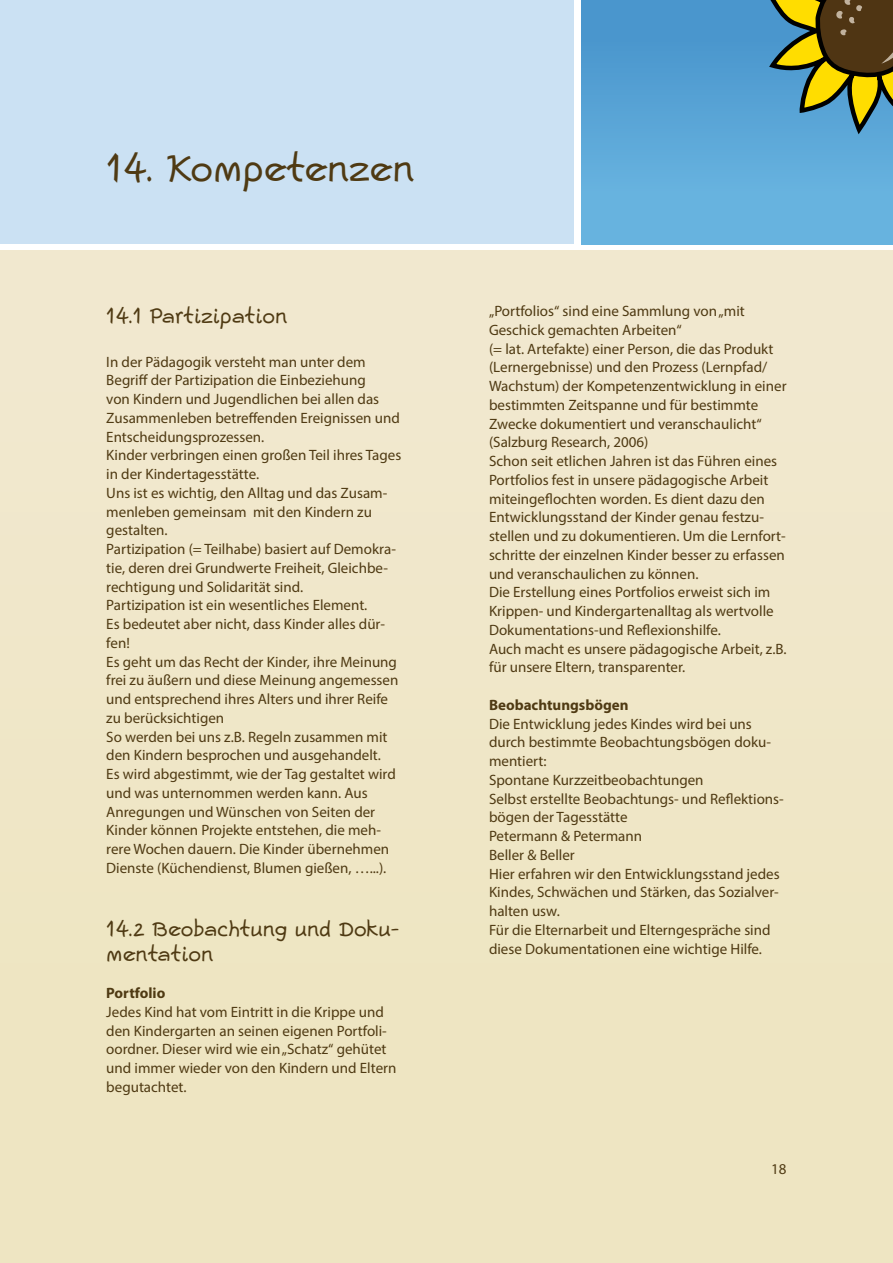
<style>
.page{position:relative;width:893px;height:1263px;background:#fff}
.page>*{position:absolute;margin:0;border:0;box-sizing:border-box;transform-origin:0 0}
.t1{font:37.5px "Escript Com";color:#4f3a13}
.t2{font:21px/25.2px "Escript Com";color:#4f3a13}
.t3{font:15px/18.8px "Myriad Pro";color:#4f3a13}
.t4{font:700 15px "Myriad Pro";color:#4f3a13}
</style>
<div class="page">
<div style="left:0;top:251px;width:893px;height:1012px;background:#efe6c7"></div>
<div style="left:0;top:0;width:574px;height:244px;background:#cbe1f3"></div>
<div style="left:582px;top:0;width:311px;height:244px;background:linear-gradient(to bottom,#4692cb,#6cb8e2)"></div>
<svg style="left:766px;top:0;width:127px;height:147px;background:#6b7d5e"></svg>
<h1 class="t1" style="left:106px;top:145px;width:309px">14. Kompetenzen</h1>
<h2 class="t2" style="left:106px;top:303px;width:182px">14.1 Partizipation</h2>
<p class="t3" style="left:106px;top:352px;width:297px">In der Pädagogik versteht man unter dem Begriff der Partizipation die Einbeziehung<br>von Kindern und Jugendlichen bei allen das Zusammenleben betreffenden Ereignissen und Entscheidungsprozessen.<br>Kinder verbringen einen großen Teil ihres Tages in der Kindertagesstätte.<br>Uns ist es wichtig, den Alltag und das Zusam&shy;menleben gemeinsam mit den Kindern zu gestalten.<br>Partizipation (= Teilhabe) basiert auf Demokra&shy;tie, deren drei Grundwerte Freiheit, Gleichbe&shy;rechtigung und Solidarität sind.<br>Partizipation ist ein wesentliches Element.<br>Es bedeutet aber nicht, dass Kinder alles dür&shy;fen!<br>Es geht um das Recht der Kinder, ihre Meinung frei zu äußern und diese Meinung angemessen und entsprechend ihres Alters und ihrer Reife zu berücksichtigen<br>So werden bei uns z.B. Regeln zusammen mit den Kindern besprochen und ausgehandelt.<br>Es wird abgestimmt, wie der Tag gestaltet wird und was unternommen werden kann. Aus Anregungen und Wünschen von Seiten der Kinder können Projekte entstehen, die meh&shy;rere Wochen dauern. Die Kinder übernehmen Dienste (Küchendienst, Blumen gießen, …...).</p>
<h2 class="t2" style="left:106px;top:916px;width:294px">14.2 Beobachtung und Doku&shy;mentation</h2>
<p class="t4" style="left:106px;top:983px;width:61px">Portfolio</p>
<p class="t3" style="left:106px;top:1002px;width:292px">Jedes Kind hat vom Eintritt in die Krippe und den Kindergarten an seinen eigenen Portfoli&shy;oordner. Dieser wird wie ein „Schatz“ gehütet und immer wieder von den Kindern und Eltern begutachtet.</p>
<p class="t3" style="left:489px;top:301px;width:299px">„Portfolios“ sind eine Sammlung von „mit Geschick gemachten Arbeiten“<br>(= lat. Artefakte) einer Person, die das Produkt (Lernergebnisse) und den Prozess (Lernpfad/ Wachstum) der Kompetenzentwicklung in einer bestimmten Zeitspanne und für bestimmte Zwecke dokumentiert und veranschaulicht“ (Salzburg Research, 2006)<br>Schon seit etlichen Jahren ist das Führen eines Portfolios fest in unsere pädagogische Arbeit miteingeflochten worden. Es dient dazu den Entwicklungsstand der Kinder genau festzu&shy;stellen und zu dokumentieren. Um die Lernfort&shy;schritte der einzelnen Kinder besser zu erfassen und veranschaulichen zu können.<br>Die Erstellung eines Portfolios erweist sich im Krippen- und Kindergartenalltag als wertvolle Dokumentations-und Reflexionshilfe.<br>Auch macht es unsere pädagogische Arbeit, z.B. für unsere Eltern, transparenter.</p>
<p class="t4" style="left:489px;top:695px;width:141px">Beobachtungsbögen</p>
<p class="t3" style="left:489px;top:714px;width:296px">Die Entwicklung jedes Kindes wird bei uns durch bestimmte Beobachtungsbögen doku&shy;mentiert:<br>Spontane Kurzzeitbeobachtungen<br>Selbst erstellte Beobachtungs- und Reflektions&shy;bögen der Tagesstätte<br>Petermann &amp; Petermann<br>Beller &amp; Beller<br>Hier erfahren wir den Entwicklungsstand jedes Kindes, Schwächen und Stärken, das Sozialver&shy;halten usw.<br>Für die Elternarbeit und Elterngespräche sind diese Dokumentationen eine wichtige Hilfe.</p>
<p class="t3" style="left:771px;top:1159px;width:17px">18</p>
</div>
